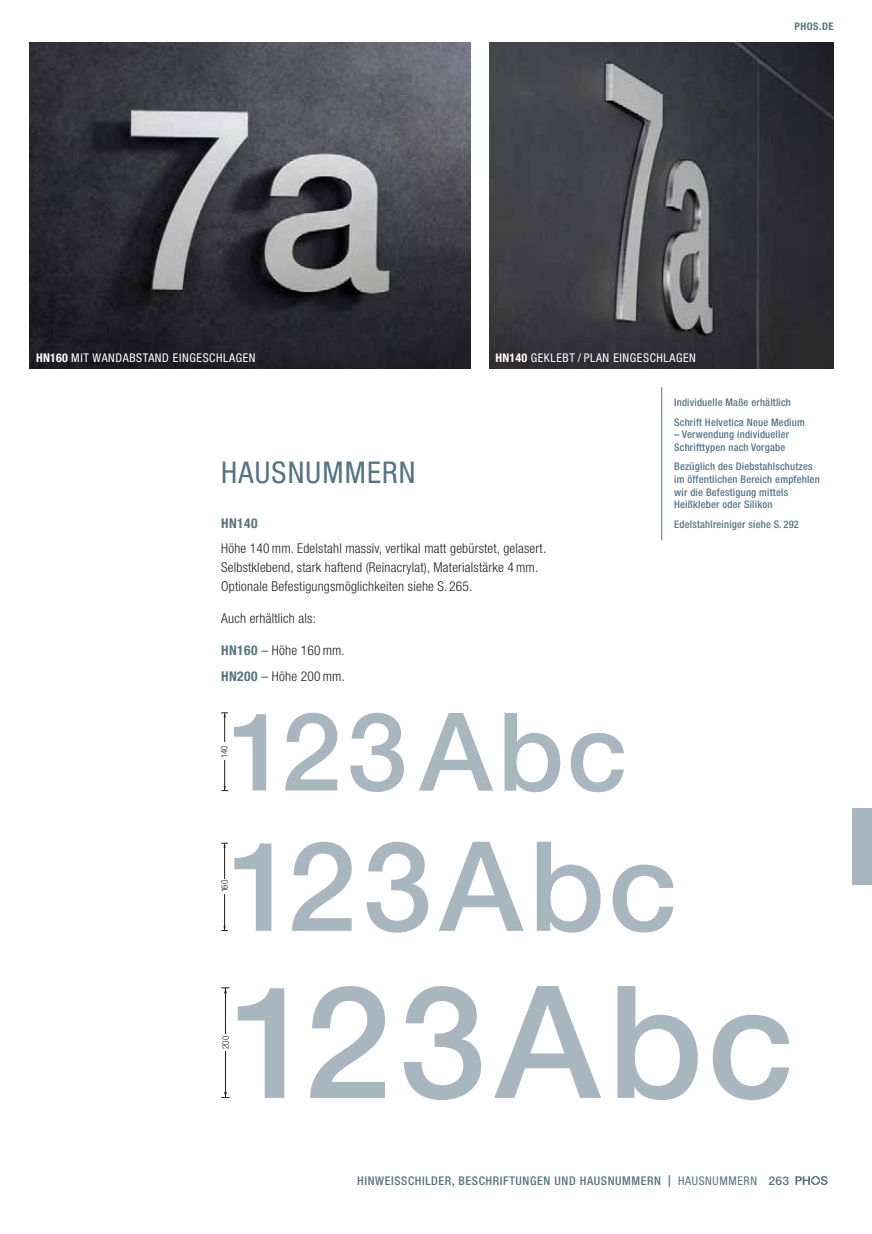
<style>
.page{position:relative;width:872px;height:1234px;background:#fff}
.page>*{position:absolute;margin:0;border:0;box-sizing:border-box;transform-origin:0 0}
.t1{font:500 156.6px "Helvetica Neue LT Std";letter-spacing:.05em;color:#a7b6bf}
.t2{font:500 124.65px "Helvetica Neue LT Std";letter-spacing:.05em;color:#a7b6bf}
.t3{font:500 108.75px "Helvetica Neue LT Std";letter-spacing:.05em;color:#a7b6bf}
.t4{font:condensed 30px "Helvetica Neue LT Std";letter-spacing:.04em;color:#557483}
.t5{font:300 condensed 13.5px/19.2px "Helvetica Neue LT Std";letter-spacing:.015em;color:#231f20}
.t6{font:700 condensed 13.5px "Helvetica Neue LT Std";letter-spacing:.03em;color:#557483}
.t7{font:condensed 12px "Helvetica Neue LT Std";letter-spacing:.05em;color:#fff}
.t8{font:500 condensed 12px "Helvetica Neue LT Std";letter-spacing:.05em;color:#557483}
.t9{font:500 12px "Helvetica Neue LT Std";color:#557483}
.t10{font:500 condensed 10.5px/12.8px "Helvetica Neue LT Std";letter-spacing:.02em;color:#557483}
.t11{font:700 condensed 10.5px "Helvetica Neue LT Std";letter-spacing:.05em;color:#557483}
.t12{font:300 condensed 9px "Helvetica Neue LT Std";color:#231f20}
.s1{font-weight:700}
.s2{font-weight:700;color:#557483}
.s3{font-stretch:normal;font-size:11.25px}
.s4{font-weight:400}
</style>
<div class="page">
<img style="left:489px;top:43px;width:344px;height:325px">
<img style="left:30px;top:43px;width:440px;height:325px">
<hr style="left:224px;top:712px;width:1px;height:78px;background:#231f20">
<svg style="left:221px;top:786px;width:7px;height:5px"></svg>
<svg style="left:221px;top:712px;width:7px;height:5px"></svg>
<div style="left:221px;top:742px;width:7px;height:18px;background:#fff"></div>
<hr style="left:224px;top:843px;width:1px;height:87px;background:#231f20">
<svg style="left:221px;top:925px;width:7px;height:6px"></svg>
<svg style="left:221px;top:842px;width:7px;height:5px"></svg>
<div style="left:221px;top:878px;width:8px;height:15px;background:#fff"></div>
<hr style="left:225px;top:987px;width:1px;height:110px;background:#231f20">
<svg style="left:221px;top:987px;width:8px;height:6px"></svg>
<div style="left:222px;top:1034px;width:7px;height:16px;background:#fff"></div>
<hr style="left:661px;top:387px;width:1px;height:153px;background:#557483">
<svg style="left:795px;top:1176px;width:32px;height:8px"></svg>
<div style="left:853px;top:808px;width:19px;height:76px;background:#a7b6bf"></div>
<p class="t11" style="left:794px;top:20px;width:41px">PHOS.DE</p>
<p class="t7" style="left:36px;top:353px;width:221px"><span class="s1">HN160</span> MIT WANDABSTAND EINGESCHLAGEN</p>
<p class="t7" style="left:495px;top:353px;width:202px"><span class="s1">HN140</span> GEKLEBT / PLAN EINGESCHLAGEN</p>
<h3 class="t4" style="left:221px;top:461px;width:196px">HAUSNUMMERN</h3>
<p class="t6" style="left:221px;top:515px;width:38px">HN140</p>
<p class="t5" style="left:221px;top:540px;width:326px">Höhe 140 mm. Edelstahl massiv, vertikal matt gebürstet, gelasert.<br>Selbstklebend, stark haftend (Reinacrylat), Materialstärke 4 mm.<br>Optionale Befestigungsmöglichkeiten siehe S. 265.</p>
<p class="t5" style="left:221px;top:610px;width:96px">Auch erhältlich als:</p>
<p class="t5" style="left:221px;top:639px;width:125px;line-height:25.5px"><span class="s2">HN160</span> – Höhe 160 mm.<br><span class="s2">HN200</span> – Höhe 200 mm.</p>
<h3 class="t3" style="left:228px;top:689px;width:401px">123Abc</h3>
<p class="t12" style="left:221px;top:757px;width:14px;rotate:-90deg">140</p>
<p class="t10" style="left:674px;top:394px;width:132px;line-height:19.2px">Individuelle Maße erhältlich<br>Schrift Helvetica Neue Medium</p>
<p class="t10" style="left:674px;top:429px;width:116px">– Verwendung individueller<br>Schrifttypen nach Vorgabe</p>
<p class="t10" style="left:674px;top:461px;width:147px">Bezüglich des Diebstahlschutzes im öffentlichen Bereich empfehlen wir die Befestigung mittels<br>Heißkleber oder Silikon</p>
<p class="t10" style="left:674px;top:518px;width:126px">Edelstahlreiniger siehe S. 292</p>
<h2 class="t2" style="left:228px;top:814px;width:451px">123Abc</h2>
<p class="t12" style="left:221px;top:892px;width:14px;rotate:-90deg">160</p>
<p class="t12" style="left:222px;top:1048px;width:14px;rotate:-90deg">200</p>
<h1 class="t1" style="left:229px;top:951px;width:566px">123Abc</h1>
<p class="t8" style="left:357px;top:1176px;width:401px">HINWEISSCHILDER, BESCHRIFTUNGEN UND HAUSNUMMERN <span class="s3">|</span> <span class="s4">HAUSNUMMERN</span></p>
<p class="t9" style="left:768px;top:1173px;width:22px">263</p>
</div>
